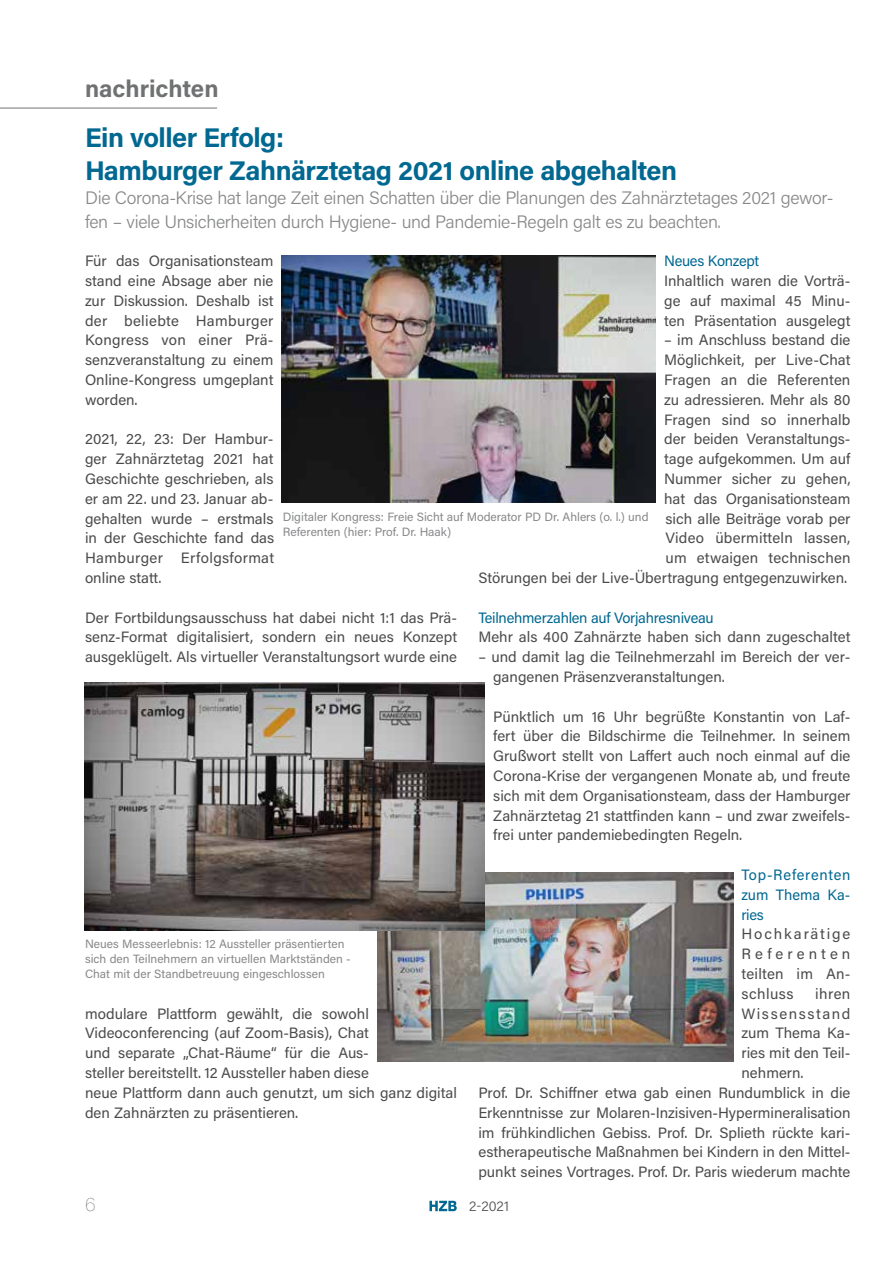
<style>
.page{position:relative;width:893px;height:1263px;background:#fff}
.page>*{position:absolute;margin:0;border:0;box-sizing:border-box;transform-origin:0 0}
.t1{font:700 27px/33px "Acumin Pro";letter-spacing:-.02em;color:#006891}
.t2{font:700 24px "Acumin Pro";color:#707172}
.t3{font:100 19.5px "Acumin Pro";color:#4b4b4d}
.t4{font:300 18px/24px "Acumin Pro";letter-spacing:-.02em;color:#87888a}
.t5{font:15px/19.8px "Acumin Pro";color:#4b4b4d;text-align:justify}
.t6{font:15px/19.8px "Acumin Pro";letter-spacing:-.02em;color:#006891;text-align:justify}
.t7{font:15px "Acumin Pro";letter-spacing:.105em;color:#4b4b4d}
.t8{font:300 13.5px "Acumin Pro";color:#4b4b4d}
.t9{font:12px/15px "Acumin Pro";color:#87888a}
</style>
<div class="page">
<hr style="left:0;top:108px;width:217px;height:1px;background:#707172">
<svg style="left:429px;top:1201px;width:28px;height:10px"></svg>
<img style="left:282px;top:255px;width:374px;height:248px">
<img style="left:377px;top:872px;width:356px;height:189px">
<img style="left:85px;top:683px;width:400px;height:248px">
<h2 class="t2" style="left:85px;top:71px;width:135px">nachrichten</h2>
<h1 class="t1" style="left:85px;top:120px;width:594px">Ein voller Erfolg:<br>Hamburger Zahnärztetag 2021 online abgehalten</h1>
<p class="t4" style="left:85px;top:185px;width:750px">Die Corona-Krise hat lange Zeit einen Schatten über die Planungen des Zahnärztetages 2021 gewor&shy;fen – viele Unsicherheiten durch Hygiene- und Pandemie-Regeln galt es zu beachten.</p>
<p class="t5" style="left:85px;top:250px;width:190px">Für das Organisationsteam stand eine Absage aber nie zur Diskussion. Deshalb ist der beliebte Hamburger Kongress von einer Prä&shy;senzveranstaltung zu einem Online-Kongress umgeplant worden.</p>
<p class="t5" style="left:85px;top:429px;width:191px">2021, 22, 23: Der Hambur&shy;ger Zahnärztetag 2021 hat Geschichte geschrieben, als er am 22. und 23. Januar ab&shy;gehalten wurde – erstmals in der Geschichte fand das Hamburger Erfolgsformat online statt.</p>
<p class="t5" style="left:85px;top:607px;width:374px">Der Fortbildungsausschuss hat dabei nicht 1:1 das Prä&shy;senz-Format digitalisiert, sondern ein neues Konzept ausgeklügelt. Als virtueller Veranstaltungsort wurde eine</p>
<p class="t6" style="left:664px;top:250px;width:97px">Neues Konzept</p>
<p class="t5" style="left:664px;top:270px;width:188px">Inhaltlich waren die Vorträ&shy;ge auf maximal 45 Minu&shy;ten Präsentation ausgelegt</p>
<p class="t5" style="left:478px;top:330px;width:374px;text-align:right">– im Anschluss bestand die<br>Möglichkeit, per Live-Chat<br>Fragen an die Referenten<br>zu adressieren. Mehr als 80<br>Fragen sind so innerhalb<br>der beiden Veranstaltungs-<br>tage aufgekommen. Um auf<br>Nummer sicher zu gehen,<br>hat das Organisationsteam<br>sich alle Beiträge vorab per<br>Video übermitteln lassen,<br>um etwaigen technischen<br>Störungen bei der Live-Übertragung entgegenzuwirken.</p>
<p class="t6" style="left:478px;top:607px;width:237px">Teilnehmerzahlen auf Vorjahresniveau</p>
<p class="t5" style="left:478px;top:627px;width:374px">Mehr als 400 Zahnärzte haben sich dann zugeschaltet</p>
<p class="t5" style="left:493px;top:646px;width:359px;text-indent:-15px">– und damit lag die Teilnehmerzahl im Bereich der ver&shy;gangenen Präsenzveranstaltungen.</p>
<p class="t5" style="left:493px;top:706px;width:359px">Pünktlich um 16 Uhr begrüßte Konstantin von Laf&shy;fert über die Bildschirme die Teilnehmer. In seinem Grußwort stellt von Laffert auch noch einmal auf die Corona-Krise der vergangenen Monate ab, und freute sich mit dem Organisationsteam, dass der Hamburger Zahnärztetag 21 stattfinden kann – und zwar zweifels&shy;frei unter pandemiebedingten Regeln.</p>
<p class="t6" style="left:741px;top:864px;width:110px">Top-Referenten zum Thema Ka&shy;ries</p>
<p class="t5" style="left:741px;top:924px;width:110px">Hochkarätige Referenten teilten im An&shy;schluss</p>
<p class="t9" style="left:283px;top:509px;width:367px">Digitaler Kongress: Freie Sicht auf Moderator PD Dr. Ahlers (o. l.) und<br>Referenten (hier: Prof. Dr. Haak)</p>
<p class="t9" style="left:85px;top:936px;width:267px">Neues Messeerlebnis: 12 Aussteller präsentierten sich den Teilnehmern an virtuellen Marktständen -<br>Chat mit der Standbetreuung eingeschlossen</p>
<p class="t5" style="left:815px;top:983px;width:37px">ihren</p>
<p class="t7" style="left:741px;top:1003px;width:110px">Wissensstand</p>
<p class="t5" style="left:741px;top:1023px;width:110px">zum Thema Ka-</p>
<p class="t5" style="left:741px;top:1042px;width:110px">ries mit den Teil-</p>
<p class="t5" style="left:741px;top:1062px;width:63px">nehmern.</p>
<p class="t5" style="left:478px;top:1082px;width:374px">Prof. Dr. Schiffner etwa gab einen Rundumblick in die</p>
<p class="t5" style="left:478px;top:1102px;width:374px">Erkenntnisse zur Molaren-Inzisiven-Hypermineralisation</p>
<p class="t5" style="left:478px;top:1122px;width:374px">im frühkindlichen Gebiss. Prof. Dr. Splieth rückte kari-</p>
<p class="t5" style="left:478px;top:1141px;width:374px">estherapeutische Maßnahmen bei Kindern in den Mittel-</p>
<p class="t5" style="left:478px;top:1161px;width:374px">punkt seines Vortrages. Prof. Dr. Paris wiederum machte</p>
<p class="t5" style="left:85px;top:1003px;width:374px;text-align:left">modulare Plattform gewählt, die sowohl Videoconferencing (auf Zoom-Basis), Chat<br>und separate „Chat-Räume“ für die Aus-<br>steller bereitstellt. 12 Aussteller haben diese<br>neue Plattform dann auch genutzt, um sich ganz digital den Zahnärzten zu präsentieren.</p>
<h3 class="t3" style="left:85px;top:1191px;width:12px">6</h3>
<p class="t8" style="left:469px;top:1197px;width:41px">2-2021</p>
</div>
